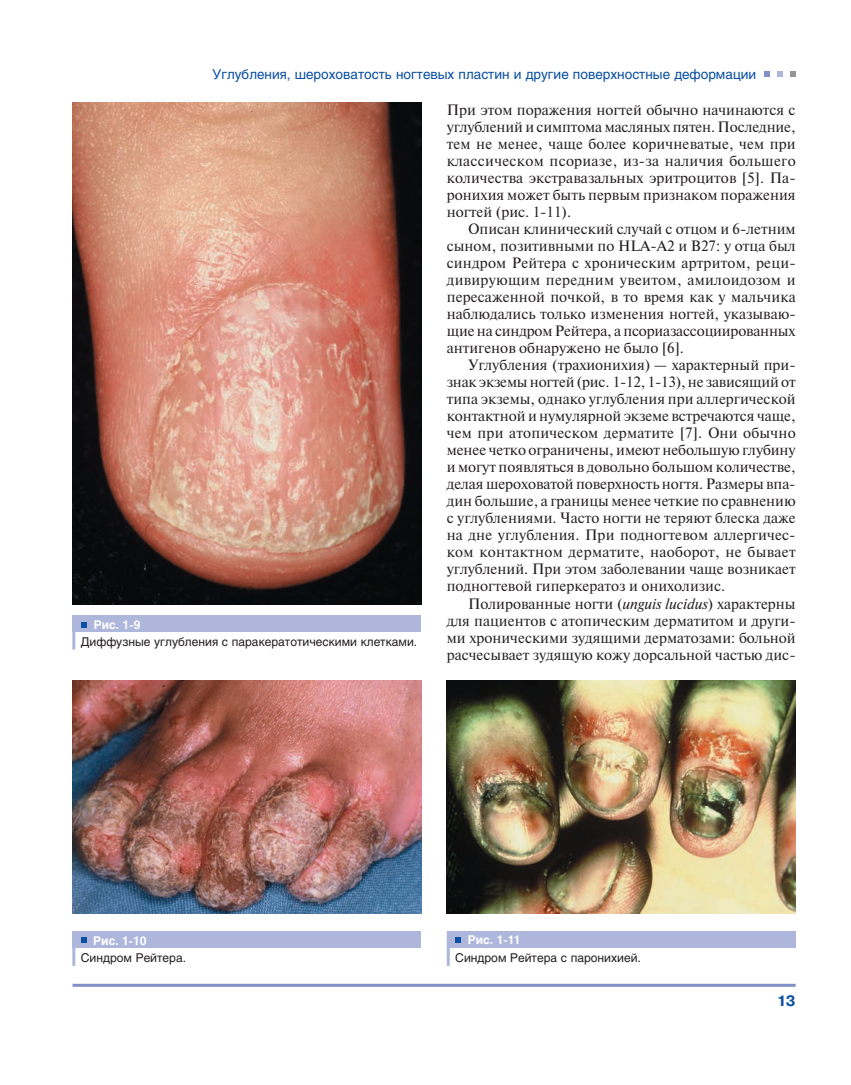
<style>
.page{position:relative;width:851px;height:1085px;background:#fff}
.page>*{position:absolute;margin:0;border:0;box-sizing:border-box;transform-origin:0 0}
.t1{font:15px "Newton C";color:#231f20}
.t2{font:15px "Newton C";letter-spacing:.02em;color:#231f20}
.t3{font:700 15px "Pragmatica C";color:#094fa3}
.t4{font:13.5px "Helios";color:#094fa3}
.t5{font:12px/17.4px "Helios";color:#231f20}
.s1{font-weight:700;color:#fff}
.s2{font-style:italic}
</style>
<div class="page">
<svg style="left:764px;top:72px;width:5px;height:5px"></svg>
<svg style="left:777px;top:72px;width:5px;height:5px"></svg>
<svg style="left:790px;top:72px;width:5px;height:5px"></svg>
<hr style="left:72px;top:983px;width:723px;height:3px;background:#8390c8">
<img style="left:72px;top:102px;width:349px;height:502px">
<div style="left:72px;top:615px;width:349px;height:17px;background:#aeb6db"></div>
<svg style="left:81px;top:622px;width:5px;height:5px"></svg>
<hr style="left:72px;top:615px;width:3px;height:34px;background:#aeb6db">
<img style="left:72px;top:680px;width:349px;height:233px">
<div style="left:72px;top:931px;width:349px;height:16px;background:#aeb6db"></div>
<svg style="left:81px;top:937px;width:5px;height:5px"></svg>
<hr style="left:72px;top:931px;width:3px;height:34px;background:#aeb6db">
<img style="left:446px;top:680px;width:349px;height:233px">
<div style="left:446px;top:931px;width:349px;height:16px;background:#aeb6db"></div>
<svg style="left:455px;top:937px;width:5px;height:5px"></svg>
<hr style="left:446px;top:931px;width:3px;height:34px;background:#aeb6db">
<p class="t4" style="left:212px;top:69px;width:545px">Углубления, шероховатость ногтевых пластин и другие поверхностные деформации</p>
<p class="t5" style="left:81px;top:616px;width:338px;text-indent:13px"><span class="s1">Рис. 1-9<br></span>Диффузные углубления с паракератотическими клетками.</p>
<p class="t1" style="left:446px;top:104px;width:350px">При этом поражения ногтей обычно начинаются с</p>
<p class="t1" style="left:446px;top:121px;width:350px">углублений и симптома масляных пятен. Последние,</p>
<p class="t1" style="left:446px;top:138px;width:350px">тем не менее, чаще более коричневатые, чем при</p>
<p class="t2" style="left:446px;top:155px;width:350px">классическом псориазе, из-за наличия большего</p>
<p class="t1" style="left:446px;top:172px;width:350px">количества экстравазальных эритроцитов [5]. Па-</p>
<p class="t1" style="left:446px;top:189px;width:350px">ронихия может быть первым признаком поражения</p>
<p class="t1" style="left:446px;top:206px;width:126px">ногтей (рис. 1-11).</p>
<p class="t1" style="left:468px;top:223px;width:329px">Описан клинический случай с отцом и 6-летним</p>
<p class="t1" style="left:446px;top:240px;width:350px">сыном, позитивными по HLA-A2 и B27: у отца был</p>
<p class="t1" style="left:446px;top:257px;width:350px">синдром Рейтера с хроническим артритом, реци-</p>
<p class="t2" style="left:446px;top:274px;width:350px">дивирующим передним увеитом, амилоидозом и</p>
<p class="t1" style="left:446px;top:291px;width:350px">пересаженной почкой, в то время как у мальчика</p>
<p class="t1" style="left:446px;top:308px;width:350px">наблюдались только изменения ногтей, указываю-</p>
<p class="t1" style="left:446px;top:325px;width:350px">щие на синдром Рейтера, а псориазассоциированных</p>
<p class="t1" style="left:446px;top:342px;width:239px">антигенов обнаружено не было [6].</p>
<p class="t1" style="left:468px;top:359px;width:329px">Углубления (трахионихия) — характерный при-</p>
<p class="t1" style="left:446px;top:376px;width:350px">знак экземы ногтей (рис. 1-12, 1-13), не зависящий от</p>
<p class="t1" style="left:446px;top:393px;width:350px">типа экземы, однако углубления при аллергической</p>
<p class="t1" style="left:446px;top:410px;width:350px">контактной и нумулярной экземе встречаются чаще,</p>
<p class="t1" style="left:446px;top:427px;width:350px">чем при атопическом дерматите [7]. Они обычно</p>
<p class="t1" style="left:446px;top:445px;width:350px">менее четко ограничены, имеют небольшую глубину</p>
<p class="t1" style="left:446px;top:462px;width:350px">и могут появляться в довольно большом количестве,</p>
<p class="t1" style="left:446px;top:479px;width:350px">делая шероховатой поверхность ногтя. Размеры впа-</p>
<p class="t1" style="left:446px;top:496px;width:350px">дин большие, а границы менее четкие по сравнению</p>
<p class="t1" style="left:446px;top:513px;width:350px">с углублениями. Часто ногти не теряют блеска даже</p>
<p class="t1" style="left:446px;top:530px;width:350px">на дне углубления. При подногтевом аллергичес-</p>
<p class="t2" style="left:446px;top:547px;width:350px">ком контактном дерматите, наоборот, не бывает</p>
<p class="t1" style="left:446px;top:564px;width:350px">углублений. При этом заболевании чаще возникает</p>
<p class="t1" style="left:446px;top:581px;width:280px">подногтевой гиперкератоз и онихолизис.</p>
<p class="t1" style="left:468px;top:598px;width:329px">Полированные ногти (<span class="s2">unguis lucidus</span>) характерны</p>
<p class="t1" style="left:446px;top:615px;width:350px">для пациентов с атопическим дерматитом и други-</p>
<p class="t1" style="left:446px;top:632px;width:350px">ми хроническими зудящими дерматозами: больной</p>
<p class="t1" style="left:446px;top:649px;width:350px">расчесывает зудящую кожу дорсальной частью дис-</p>
<p class="t5" style="left:81px;top:932px;width:107px;text-indent:12px"><span class="s1">Рис. 1-10<br></span>Синдром Рейтера.</p>
<p class="t5" style="left:455px;top:932px;width:187px;text-indent:12px"><span class="s1">Рис. 1-11<br></span>Синдром Рейтера с паронихией.</p>
<p class="t3" style="left:776px;top:994px;width:20px">13</p>
</div>
